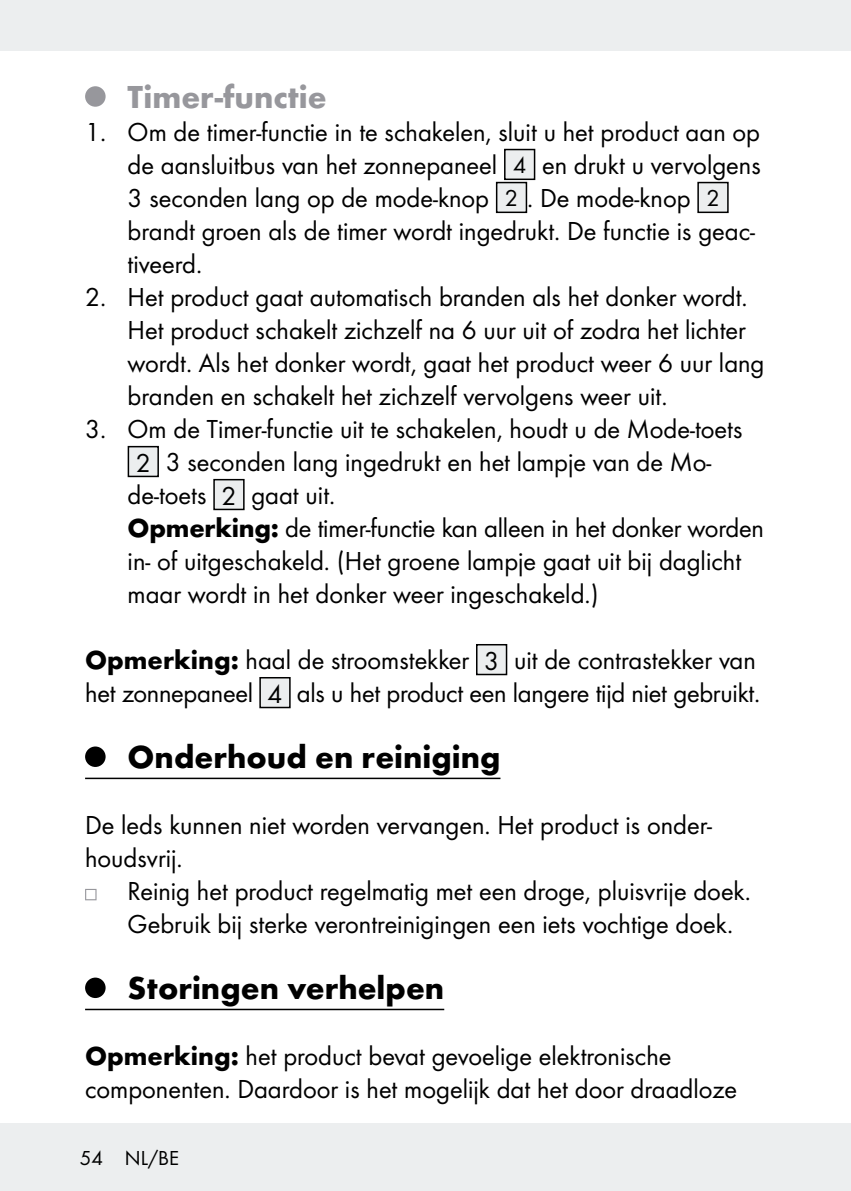
<style>
.page{position:relative;width:851px;height:1191px;background:#fff}
.page>*{position:absolute;margin:0;border:0;box-sizing:border-box;transform-origin:0 0}
.t1{font:700 33px "Futura";color:#000}
.t2{font:700 33px "Futura";color:#97979c}
.t3{font:27px/33px "Futura Boo";color:#000}
.t4{font:21px "Futura Boo";color:#000}
.s1{font-size:24px}
.s2{font-family:"Futura";font-weight:700}
</style>
<div class="page">
<div style="left:0;top:1123px;width:850px;height:68px;background:#eceeef"></div>
<div style="left:0;top:0;width:850px;height:51px;background:#eceeef"></div>
<hr style="left:85px;top:777px;width:415px;height:2px;background:#000">
<hr style="left:85px;top:1008px;width:359px;height:2px;background:#000">
<div style="left:85px;top:86px;width:21px;height:21px;background:#97979c;border-radius:50%"></div>
<div style="left:504px;top:149px;width:30px;height:30px;background:#eceeef"></div>
<div style="left:504px;top:149px;width:31px;height:31px;border:2px solid #000"></div>
<div style="left:496px;top:182px;width:30px;height:30px;background:#eceeef"></div>
<div style="left:496px;top:182px;width:31px;height:31px;border:2px solid #000"></div>
<div style="left:698px;top:182px;width:29px;height:30px;background:#eceeef"></div>
<div style="left:697px;top:182px;width:31px;height:31px;border:2px solid #000"></div>
<div style="left:128px;top:446px;width:30px;height:30px;background:#eceeef"></div>
<div style="left:128px;top:446px;width:31px;height:31px;border:2px solid #000"></div>
<div style="left:214px;top:479px;width:30px;height:30px;background:#eceeef"></div>
<div style="left:213px;top:479px;width:31px;height:31px;border:2px solid #000"></div>
<div style="left:476px;top:644px;width:30px;height:30px;background:#eceeef"></div>
<div style="left:476px;top:644px;width:31px;height:31px;border:2px solid #000"></div>
<div style="left:260px;top:677px;width:30px;height:30px;background:#eceeef"></div>
<div style="left:259px;top:677px;width:31px;height:31px;border:2px solid #000"></div>
<div style="left:85px;top:746px;width:21px;height:21px;background:#000;border-radius:50%"></div>
<svg style="left:85px;top:889px;width:11px;height:11px"></svg>
<div style="left:85px;top:977px;width:21px;height:21px;background:#000;border-radius:50%"></div>
<p class="t2" style="left:128px;top:77px;width:200px">Timer-functie</p>
<p class="t3" style="left:128px;top:115px;width:634px;text-indent:-43px">1. Om de timer-functie in te schakelen, sluit u het product aan op de aansluitbus van het zonnepaneel <span class="s1">4</span> en drukt u vervolgens 3 seconden lang op de mode-knop <span class="s1">2</span> . De mode-knop <span class="s1">2 </span>brandt groen als de timer wordt ingedrukt. De functie is geac&shy;tiveerd.</p>
<p class="t3" style="left:128px;top:280px;width:638px;text-indent:-43px">2. Het product gaat automatisch branden als het donker wordt.<br>Het product schakelt zichzelf na 6 uur uit of zodra het lichter wordt. Als het donker wordt, gaat het product weer 6 uur lang branden en schakelt het zichzelf vervolgens weer uit.</p>
<p class="t3" style="left:85px;top:412px;width:659px">3. Om de Timer-functie uit te schakelen, houdt u de Mode-toets</p>
<p class="t3" style="left:136px;top:445px;width:577px">2 3 seconden lang ingedrukt en het lampje van de Mo-</p>
<p class="t3" style="left:128px;top:478px;width:209px">de-toets 2 gaat uit.</p>
<p class="t3" style="left:128px;top:511px;width:637px"><span class="s2">Opmerking:</span> de timer-functie kan alleen in het donker worden</p>
<p class="t3" style="left:128px;top:544px;width:615px">in- of uitgeschakeld. (Het groene lampje gaat uit bij daglicht</p>
<p class="t3" style="left:128px;top:577px;width:472px">maar wordt in het donker weer ingeschakeld.)</p>
<p class="t3" style="left:85px;top:643px;width:676px"><span class="s2">Opmerking:</span> haal de stroomstekker 3 uit de contrastekker van het zonnepaneel 4 als u het product een langere tijd niet gebruikt.</p>
<p class="t1" style="left:128px;top:737px;width:374px">Onderhoud en reiniging</p>
<p class="t3" style="left:85px;top:808px;width:628px">De leds kunnen niet worden vervangen. Het product is onder&shy;houdsvrij.</p>
<p class="t3" style="left:128px;top:874px;width:624px">Reinig het product regelmatig met een droge, pluisvrije doek.<br>Gebruik bij sterke verontreinigingen een iets vochtige doek.</p>
<p class="t1" style="left:128px;top:968px;width:318px">Storingen verhelpen</p>
<p class="t3" style="left:85px;top:1039px;width:653px"><span class="s2">Opmerking:</span> het product bevat gevoelige elektronische componenten. Daardoor is het mogelijk dat het door draadloze</p>
<p class="t4" style="left:80px;top:1145px;width:100px">54 NL/BE</p>
</div>
